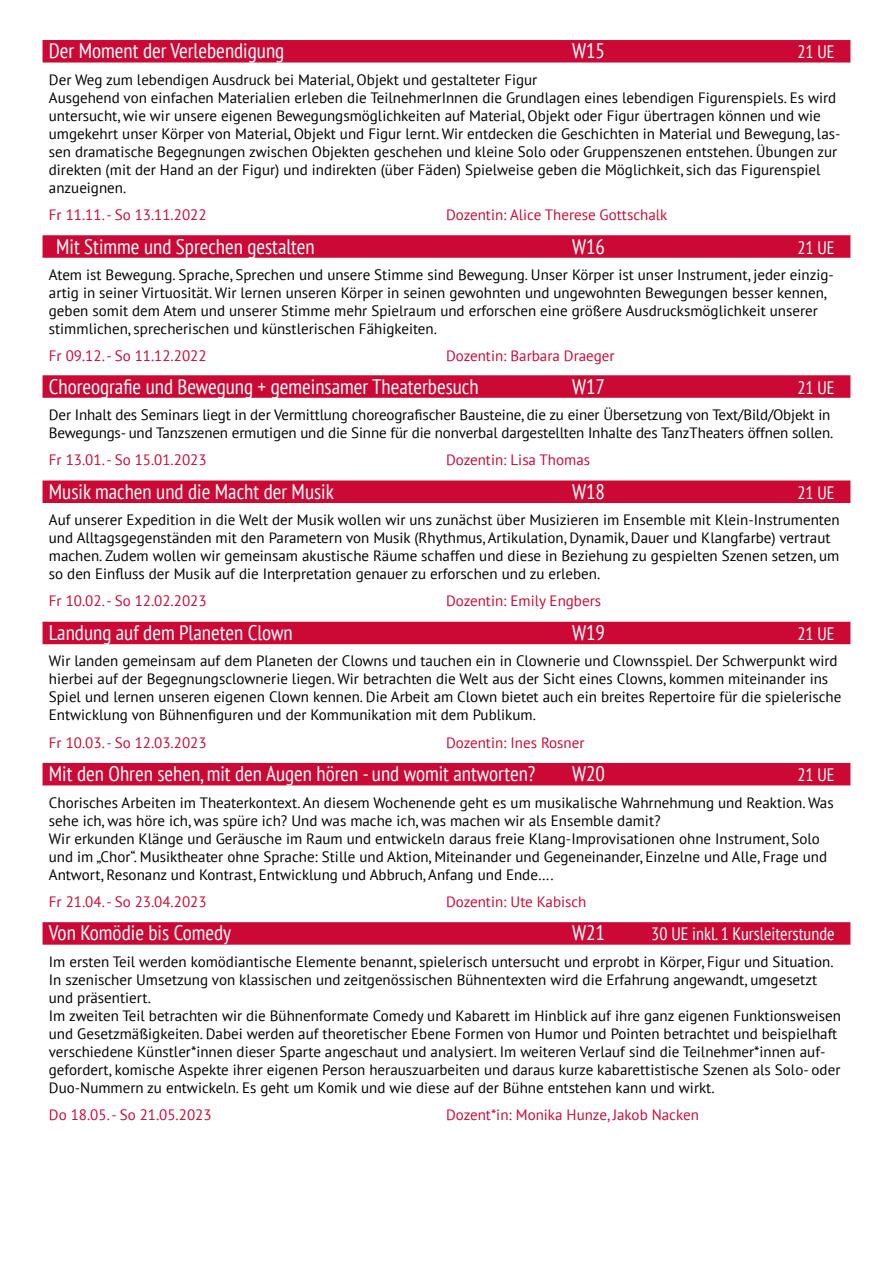
<style>
.page{position:relative;width:893px;height:1263px;background:#fff}
.page>*{position:absolute;margin:0;border:0;box-sizing:border-box;transform-origin:0 0}
.t1{font:condensed 21px "PT Sans";color:#fff}
.t2{font:condensed 18px "PT Sans";color:#fff}
.t3{font:15px/18px "PT Sans";color:#000}
.t4{font:15px "PT Sans";color:#cc0935}
.s1{font-stretch:normal;font-size:15px;color:#cc0935}
</style>
<div class="page">
<div style="left:43px;top:40px;width:807px;height:23px;background:#cc0935"></div>
<div style="left:43px;top:235px;width:807px;height:23px;background:#cc0935"></div>
<div style="left:43px;top:375px;width:807px;height:23px;background:#cc0935"></div>
<div style="left:43px;top:480px;width:807px;height:23px;background:#cc0935"></div>
<div style="left:43px;top:622px;width:807px;height:22px;background:#cc0935"></div>
<div style="left:43px;top:763px;width:807px;height:22px;background:#cc0935"></div>
<div style="left:43px;top:922px;width:807px;height:23px;background:#cc0935"></div>
<h1 class="t1" style="left:49px;top:37px;width:237px">Der Moment der Verlebendigung</h1>
<h1 class="t1" style="left:572px;top:37px;width:35px">W15</h1>
<p class="t2" style="left:797px;top:40px;width:39px">21 UE</p>
<p class="t3" style="left:49px;top:70px;width:793px">Der Weg zum lebendigen Ausdruck bei Material, Objekt und gestalteter Figur<br>Ausgehend von einfachen Materialien erleben die TeilnehmerInnen die Grundlagen eines lebendigen Figurenspiels. Es wird untersucht, wie wir unsere eigenen Bewegungsmöglichkeiten auf Material, Objekt oder Figur übertragen können und wie umgekehrt unser Körper von Material, Objekt und Figur lernt. Wir entdecken die Geschichten in Material und Bewegung, las&shy;sen dramatische Begegnungen zwischen Objekten geschehen und kleine Solo oder Gruppenszenen entstehen. Übungen zur direkten (mit der Hand an der Figur) und indirekten (über Fäden) Spielweise geben die Möglichkeit, sich das Figurenspiel anzueignen.</p>
<p class="t4" style="left:49px;top:205px;width:159px">Fr 11.11. - So 13.11.2022</p>
<p class="t4" style="left:446px;top:205px;width:223px">Dozentin: Alice Therese Gottschalk</p>
<h1 class="t1" style="left:49px;top:233px;width:267px"><span class="s1">v</span>Mit Stimme und Sprechen gestalten</h1>
<h1 class="t1" style="left:572px;top:233px;width:35px">W16</h1>
<p class="t2" style="left:797px;top:236px;width:39px">21 UE</p>
<p class="t3" style="left:49px;top:265px;width:786px">Atem ist Bewegung. Sprache, Sprechen und unsere Stimme sind Bewegung. Unser Körper ist unser Instrument, jeder einzig&shy;artig in seiner Virtuosität. Wir lernen unseren Körper in seinen gewohnten und ungewohnten Bewegungen besser kennen, geben somit dem Atem und unserer Stimme mehr Spielraum und erforschen eine größere Ausdrucksmöglichkeit unserer stimmlichen, sprecherischen und künstlerischen Fähigkeiten.</p>
<p class="t4" style="left:49px;top:346px;width:159px">Fr 09.12. - So 11.12.2022</p>
<p class="t4" style="left:446px;top:346px;width:170px">Dozentin: Barbara Draeger</p>
<h1 class="t1" style="left:49px;top:373px;width:431px">Choreografie und Bewegung + gemeinsamer Theaterbesuch</h1>
<h1 class="t1" style="left:572px;top:373px;width:35px">W17</h1>
<p class="t2" style="left:797px;top:376px;width:39px">21 UE</p>
<p class="t3" style="left:49px;top:405px;width:786px">Der Inhalt des Seminars liegt in der Vermittlung choreografischer Bausteine, die zu einer Übersetzung von Text/Bild/Objekt in<br>Bewegungs- und Tanzszenen ermutigen und die Sinne für die nonverbal dargestellten Inhalte des TanzTheaters öffnen sollen.</p>
<p class="t4" style="left:49px;top:450px;width:159px">Fr 13.01. - So 15.01.2023</p>
<p class="t4" style="left:446px;top:450px;width:146px">Dozentin: Lisa Thomas</p>
<h1 class="t1" style="left:49px;top:478px;width:287px">Musik machen und die Macht der Musik</h1>
<h1 class="t1" style="left:572px;top:478px;width:35px">W18</h1>
<p class="t2" style="left:797px;top:481px;width:39px">21 UE</p>
<p class="t3" style="left:49px;top:511px;width:792px">Auf unserer Expedition in die Welt der Musik wollen wir uns zunächst über Musizieren im Ensemble mit Klein-Instrumenten und Alltagsgegenständen mit den Parametern von Musik (Rhythmus, Artikulation, Dynamik, Dauer und Klangfarbe) vertraut machen. Zudem wollen wir gemeinsam akustische Räume schaffen und diese in Beziehung zu gespielten Szenen setzen, um so den Einfluss der Musik auf die Interpretation genauer zu erforschen und zu erleben.</p>
<p class="t4" style="left:49px;top:591px;width:159px">Fr 10.02. - So 12.02.2023</p>
<p class="t4" style="left:446px;top:591px;width:157px">Dozentin: Emily Engbers</p>
<h1 class="t1" style="left:49px;top:619px;width:245px">Landung auf dem Planeten Clown</h1>
<h1 class="t1" style="left:572px;top:619px;width:35px">W19</h1>
<p class="t2" style="left:797px;top:622px;width:39px">21 UE</p>
<p class="t3" style="left:49px;top:652px;width:794px">Wir landen gemeinsam auf dem Planeten der Clowns und tauchen ein in Clownerie und Clownsspiel. Der Schwerpunkt wird hierbei auf der Begegnungsclownerie liegen. Wir betrachten die Welt aus der Sicht eines Clowns, kommen miteinander ins Spiel und lernen unseren eigenen Clown kennen. Die Arbeit am Clown bietet auch ein breites Repertoire für die spielerische Entwicklung von Bühnenfiguren und der Kommunikation mit dem Publikum.</p>
<p class="t4" style="left:49px;top:732px;width:159px">Fr 10.03. - So 12.03.2023</p>
<p class="t4" style="left:446px;top:732px;width:140px">Dozentin: Ines Rosner</p>
<h1 class="t1" style="left:49px;top:760px;width:488px">Mit den Ohren sehen, mit den Augen hören - und womit antworten?</h1>
<h1 class="t1" style="left:572px;top:760px;width:35px">W20</h1>
<p class="t2" style="left:797px;top:763px;width:39px">21 UE</p>
<p class="t3" style="left:49px;top:793px;width:786px">Chorisches Arbeiten im Theaterkontext. An diesem Wochenende geht es um musikalische Wahrnehmung und Reaktion. Was sehe ich, was höre ich, was spüre ich? Und was mache ich, was machen wir als Ensemble damit?<br>Wir erkunden Klänge und Geräusche im Raum und entwickeln daraus freie Klang-Improvisationen ohne Instrument, Solo und im „Chor“. Musiktheater ohne Sprache: Stille und Aktion, Miteinander und Gegeneinander, Einzelne und Alle, Frage und Antwort, Resonanz und Kontrast, Entwicklung und Abbruch, Anfang und Ende….</p>
<p class="t4" style="left:49px;top:892px;width:159px">Fr 21.04. - So 23.04.2023</p>
<p class="t4" style="left:446px;top:892px;width:142px">Dozentin: Ute Kabisch</p>
<h1 class="t1" style="left:49px;top:919px;width:184px">Von Komödie bis Comedy</h1>
<h1 class="t1" style="left:572px;top:919px;width:35px">W21</h1>
<p class="t2" style="left:651px;top:922px;width:185px">30 UE inkl. 1 Kursleiterstunde</p>
<p class="t3" style="left:49px;top:952px;width:793px">Im ersten Teil werden komödiantische Elemente benannt, spielerisch untersucht und erprobt in Körper, Figur und Situation.<br>In szenischer Umsetzung von klassischen und zeitgenössischen Bühnentexten wird die Erfahrung angewandt, umgesetzt und präsentiert.<br>Im zweiten Teil betrachten wir die Bühnenformate Comedy und Kabarett im Hinblick auf ihre ganz eigenen Funktionsweisen und Gesetzmäßigkeiten. Dabei werden auf theoretischer Ebene Formen von Humor und Pointen betrachtet und beispielhaft verschiedene Künstler*innen dieser Sparte angeschaut und analysiert. Im weiteren Verlauf sind die Teilnehmer*innen auf&shy;gefordert, komische Aspekte ihrer eigenen Person herauszuarbeiten und daraus kurze kabarettistische Szenen als Solo- oder Duo-Nummern zu entwickeln. Es geht um Komik und wie diese auf der Bühne entstehen kann und wirkt.</p>
<p class="t4" style="left:49px;top:1105px;width:164px">Do 18.05. - So 21.05.2023</p>
<p class="t4" style="left:446px;top:1105px;width:254px">Dozent*in: Monika Hunze, Jakob Nacken</p>
</div>
